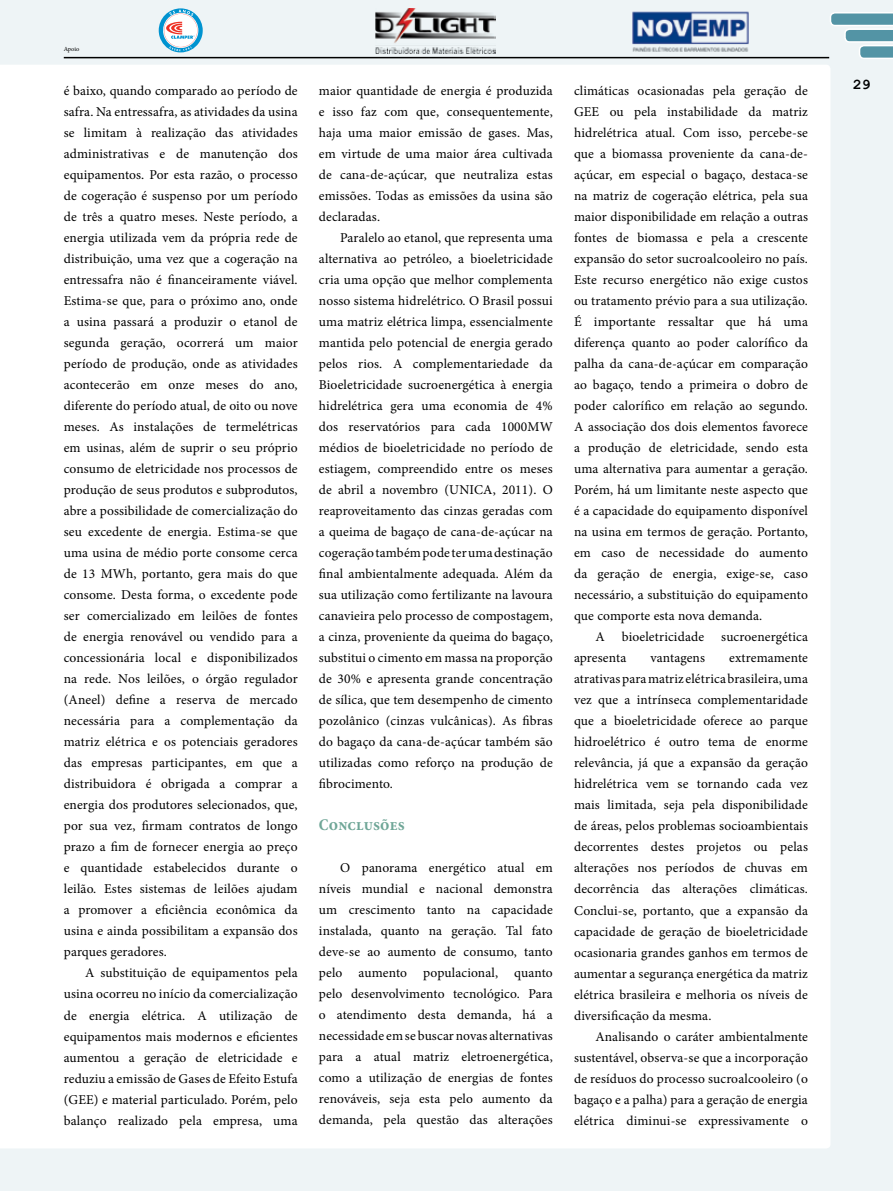
<style>
.page{position:relative;width:893px;height:1191px;background:#eef4f6}
.page>*{position:absolute;margin:0;border:0;box-sizing:border-box;transform-origin:0 0}
.t1{font:700 condensed 16.5px "Minion Pro";letter-spacing:.01em;color:#6fa697}
.t2{font:700 15px "Courier New";color:#000}
.t3{font:13.5px/21px "Minion Pro";letter-spacing:.01em;color:#000;text-align:justify}
.t4{font:6.3px "Minion Pro";letter-spacing:-.005em;color:#000}
</style>
<div class="page">
<div style="left:0;top:65px;width:830px;height:1083px;background:#fff"></div>
<hr style="left:64px;top:57px;width:765px;height:1px;background:#000">
<svg style="left:830px;top:12px;width:63px;height:47px"></svg>
<img style="left:632px;top:11px;width:117px;height:41px">
<svg style="left:159px;top:8px;width:44px;height:44px"></svg>
<img style="left:376px;top:8px;width:120px;height:45px">
<p class="t4" style="left:64px;top:45px;width:17px">Apoio</p>
<p class="t3" style="left:64px;top:80px;width:235px">é baixo, quando comparado ao período de safra. Na entressafra, as atividades da usina se limitam à realização das atividades administrativas e de manutenção dos equipamentos. Por esta razão, o processo de cogeração é suspenso por um período de três a quatro meses. Neste período, a energia utilizada vem da própria rede de distribuição, uma vez que a cogeração na entressafra não é financeiramente viável.<br>Estima-se que, para o próximo ano, onde a usina passará a produzir o etanol de segunda geração, ocorrerá um maior período de produção, onde as atividades acontecerão em onze meses do ano, diferente do período atual, de oito ou nove meses. As instalações de termelétricas em usinas, além de suprir o seu próprio consumo de eletricidade nos processos de produção de seus produtos e subprodutos, abre a possibilidade de comercialização do seu excedente de energia. Estima-se que uma usina de médio porte consome cerca de 13 MWh, portanto, gera mais do que consome. Desta forma, o excedente pode ser comercializado em leilões de fontes de energia renovável ou vendido para a concessionária local e disponibilizados na rede. Nos leilões, o órgão regulador (Aneel) define a reserva de mercado necessária para a complementação da matriz elétrica e os potenciais geradores das empresas participantes, em que a distribuidora é obrigada a comprar a energia dos produtores selecionados, que, por sua vez, firmam contratos de longo prazo a fim de fornecer energia ao preço e quantidade estabelecidos durante o leilão. Estes sistemas de leilões ajudam a promover a eficiência econômica da usina e ainda possibilitam a expansão dos parques geradores.</p>
<p class="t3" style="left:64px;top:962px;width:235px;text-indent:21px">A substituição de equipamentos pela usina ocorreu no início da comercialização de energia elétrica. A utilização de equipamentos mais modernos e eficientes aumentou a geração de eletricidade e reduziu a emissão de Gases de Efeito Estufa (GEE) e material particulado. Porém, pelo balanço realizado pela empresa, uma</p>
<p class="t3" style="left:319px;top:80px;width:235px">maior quantidade de energia é produzida e isso faz com que, consequentemente, haja uma maior emissão de gases. Mas, em virtude de uma maior área cultivada de cana-de-açúcar, que neutraliza estas emissões. Todas as emissões da usina são declaradas.</p>
<p class="t3" style="left:319px;top:227px;width:235px;text-indent:21px">Paralelo ao etanol, que representa uma alternativa ao petróleo, a bioeletricidade cria uma opção que melhor complementa nosso sistema hidrelétrico. O Brasil possui uma matriz elétrica limpa, essencialmente mantida pelo potencial de energia gerado pelos rios. A complementariedade da Bioeletricidade sucroenergética à energia hidrelétrica gera uma economia de 4% dos reservatórios para cada 1000MW médios de bioeletricidade no período de estiagem, compreendido entre os meses de abril a novembro (UNICA, 2011). O reaproveitamento das cinzas geradas com a queima de bagaço de cana-de-açúcar na cogeração também pode ter uma destinação final ambientalmente adequada. Além da sua utilização como fertilizante na lavoura canavieira pelo processo de compostagem, a cinza, proveniente da queima do bagaço, substitui o cimento em massa na proporção de 30% e apresenta grande concentração de sílica, que tem desempenho de cimento pozolânico (cinzas vulcânicas). As fibras do bagaço da cana-de-açúcar também são utilizadas como reforço na produção de fibrocimento.</p>
<p class="t1" style="left:319px;top:813px;width:87px">Conclusões</p>
<p class="t3" style="left:319px;top:856px;width:235px;text-indent:21px">O panorama energético atual em níveis mundial e nacional demonstra um crescimento tanto na capacidade instalada, quanto na geração. Tal fato deve-se ao aumento de consumo, tanto pelo aumento populacional, quanto pelo desenvolvimento tecnológico. Para o atendimento desta demanda, há a necessidade em se buscar novas alternativas para a atual matriz eletroenergética, como a utilização de energias de fontes renováveis, seja esta pelo aumento da demanda, pela questão das alterações</p>
<p class="t3" style="left:574px;top:80px;width:235px">climáticas ocasionadas pela geração de</p>
<p class="t3" style="left:574px;top:101px;width:235px">GEE ou pela instabilidade da matriz</p>
<p class="t3" style="left:574px;top:122px;width:235px">hidrelétrica atual. Com isso, percebe-se</p>
<p class="t3" style="left:574px;top:143px;width:235px">que a biomassa proveniente da cana-de-</p>
<p class="t3" style="left:574px;top:164px;width:235px">açúcar, em especial o bagaço, destaca-se</p>
<p class="t3" style="left:574px;top:185px;width:235px">na matriz de cogeração elétrica, pela sua</p>
<p class="t3" style="left:574px;top:206px;width:235px">maior disponibilidade em relação a outras</p>
<p class="t3" style="left:574px;top:227px;width:235px">fontes de biomassa e pela a crescente</p>
<p class="t3" style="left:574px;top:248px;width:235px">expansão do setor sucroalcooleiro no país.</p>
<p class="t3" style="left:574px;top:269px;width:235px">Este recurso energético não exige custos</p>
<p class="t3" style="left:574px;top:290px;width:235px">ou tratamento prévio para a sua utilização.</p>
<p class="t3" style="left:574px;top:311px;width:235px">É importante ressaltar que há uma</p>
<p class="t3" style="left:574px;top:332px;width:235px">diferença quanto ao poder calorífico da</p>
<p class="t3" style="left:574px;top:353px;width:235px">palha da cana-de-açúcar em comparação</p>
<p class="t3" style="left:574px;top:374px;width:235px">ao bagaço, tendo a primeira o dobro de</p>
<p class="t3" style="left:574px;top:395px;width:235px">poder calorífico em relação ao segundo.</p>
<p class="t3" style="left:574px;top:416px;width:235px">A associação dos dois elementos favorece</p>
<p class="t3" style="left:574px;top:437px;width:235px">a produção de eletricidade, sendo esta</p>
<p class="t3" style="left:574px;top:458px;width:235px">uma alternativa para aumentar a geração.</p>
<p class="t3" style="left:574px;top:479px;width:235px">Porém, há um limitante neste aspecto que</p>
<p class="t3" style="left:574px;top:500px;width:235px">é a capacidade do equipamento disponível</p>
<p class="t3" style="left:574px;top:521px;width:235px">na usina em termos de geração. Portanto,</p>
<p class="t3" style="left:574px;top:542px;width:235px">em caso de necessidade do aumento</p>
<p class="t3" style="left:574px;top:563px;width:235px">da geração de energia, exige-se, caso</p>
<p class="t3" style="left:574px;top:584px;width:235px">necessário, a substituição do equipamento</p>
<p class="t3" style="left:574px;top:605px;width:190px">que comporte esta nova demanda.</p>
<p class="t3" style="left:595px;top:626px;width:11px">A</p>
<p class="t3" style="left:622px;top:626px;width:84px">bioeletricidade</p>
<p class="t3" style="left:721px;top:626px;width:88px">sucroenergética</p>
<p class="t3" style="left:574px;top:647px;width:54px">apresenta</p>
<p class="t3" style="left:650px;top:647px;width:56px">vantagens</p>
<p class="t3" style="left:574px;top:647px;width:235px;text-indent:155px">extremamente atrativas para matriz elétrica brasileira, uma vez que a intrínseca complementaridade que a bioeletricidade oferece ao parque hidroelétrico é outro tema de enorme relevância, já que a expansão da geração hidrelétrica vem se tornando cada vez mais limitada, seja pela disponibilidade de áreas, pelos problemas socioambientais decorrentes destes projetos ou pelas alterações nos períodos de chuvas em decorrência das alterações climáticas.<br>Conclui-se, portanto, que a expansão da capacidade de geração de bioeletricidade ocasionaria grandes ganhos em termos de aumentar a segurança energética da matriz elétrica brasileira e melhoria os níveis de diversificação da mesma.</p>
<p class="t3" style="left:574px;top:1025px;width:235px;text-indent:21px">Analisando o caráter ambientalmente sustentável, observa-se que a incorporação de resíduos do processo sucroalcooleiro (o bagaço e a palha) para a geração de energia elétrica diminui-se expressivamente o</p>
<p class="t2" style="left:853px;top:75px;width:19px">29</p>
</div>
